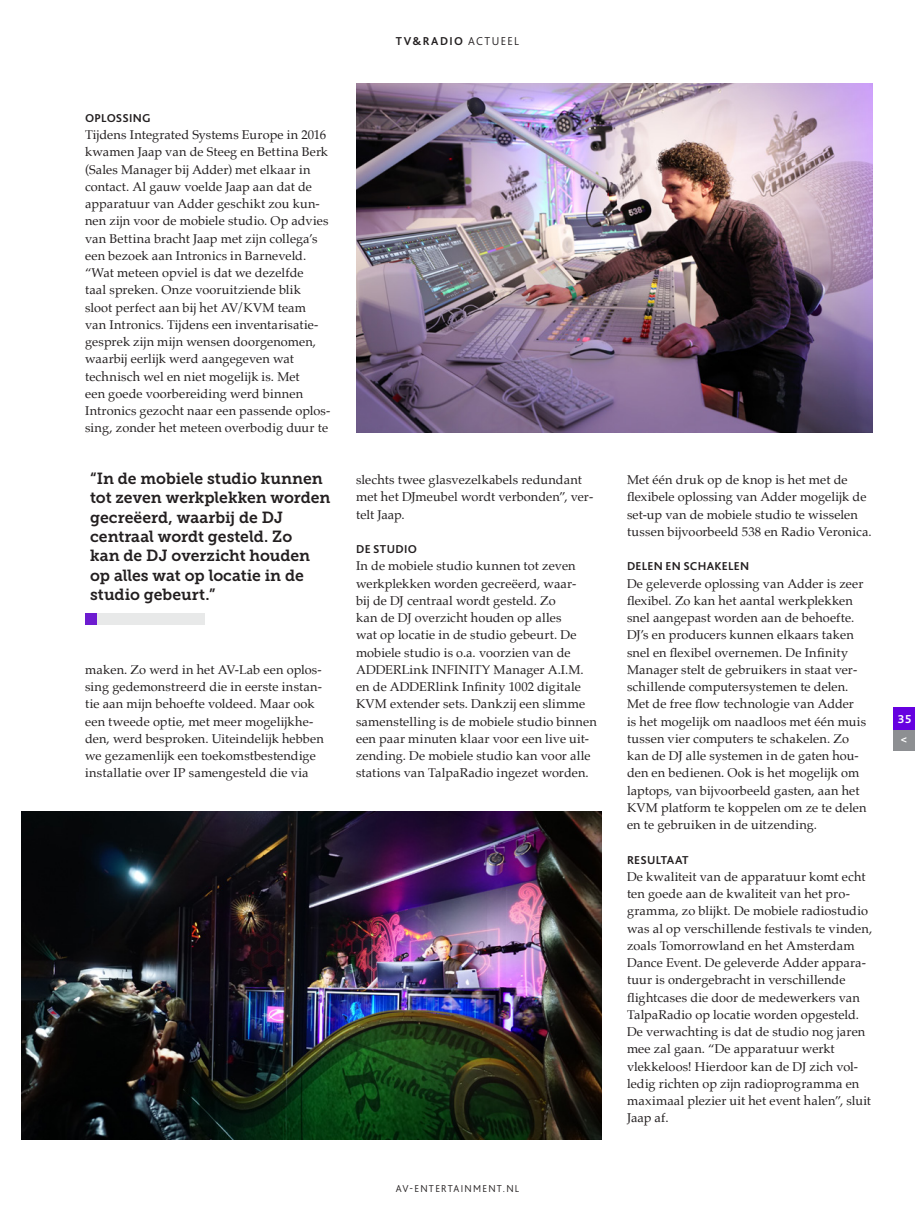
<style>
.page{position:relative;width:915px;height:1212px;background:#fff}
.page>*{position:absolute;margin:0;border:0;box-sizing:border-box;transform-origin:0 0}
.t1{font:16.05px/19.4px "Museo Slab 700";letter-spacing:-.005em;color:#231f20}
.t2{font:12.75px/17.2px "Palatino";letter-spacing:.005em;color:#231f20}
.t3{font:700 12px "Bliss 2";letter-spacing:.02em;color:#231f20}
.t4{font:700 12px/20.7px "Bliss 2";color:#fff}
.t5{font:300 10.5px "Bliss 2";letter-spacing:.125em;color:#231f20}
.s1{font-weight:300}
</style>
<div class="page">
<div style="left:893px;top:728px;width:21px;height:22px;background:#8d8f92"></div>
<div style="left:893px;top:707px;width:21px;height:22px;background:#6600e0"></div>
<img style="left:21px;top:812px;width:580px;height:327px">
<img style="left:356px;top:83px;width:516px;height:349px">
<svg style="left:85px;top:614px;width:119px;height:11px"></svg>
<p class="t3" style="left:395px;top:33px;width:125px">TV&amp;RADIO <span class="s1">ACTUEEL</span></p>
<p class="t3" style="left:85px;top:110px;width:67px">OPLOSSING</p>
<p class="t2" style="left:85px;top:126px;width:247px">Tijdens Integrated Systems Europe in 2016 kwamen Jaap van de Steeg en Bettina Berk (Sales Manager bij Adder) met elkaar in contact. Al gauw voelde Jaap aan dat de apparatuur van Adder geschikt zou kun&shy;nen zijn voor de mobiele studio. Op advies van Bettina bracht Jaap met zijn collega’s een bezoek aan Intronics in Barneveld. “Wat meteen opviel is dat we dezelfde<br>taal spreken. Onze vooruitziende blik sloot perfect aan bij het AV/KVM team van Intronics. Tijdens een inventarisatie&shy;gesprek zijn mijn wensen doorgenomen, waarbij eerlijk werd aangegeven wat technisch wel en niet mogelijk is. Met<br>een goede voorbereiding werd binnen Intronics gezocht naar een passende oplos&shy;sing, zonder het meteen overbodig duur te</p>
<p class="t1" style="left:90px;top:469px;width:242px">“In de mobiele studio kunnen tot zeven werkplekken worden gecreëerd, waarbij de DJ centraal wordt gesteld. Zo<br>kan de DJ overzicht houden op alles wat op locatie in de studio gebeurt.”</p>
<p class="t2" style="left:85px;top:661px;width:240px">maken. Zo werd in het AV-Lab een oplos&shy;sing gedemonstreerd die in eerste instan&shy;tie aan mijn behoefte voldeed. Maar ook een tweede optie, met meer mogelijkhe&shy;den, werd besproken. Uiteindelijk hebben we gezamenlijk een toekomstbestendige installatie over IP samengesteld die via</p>
<p class="t2" style="left:356px;top:471px;width:239px">slechts twee glasvezelkabels redundant met het DJmeubel wordt verbonden”, ver&shy;telt Jaap.</p>
<p class="t3" style="left:356px;top:542px;width:62px">DE STUDIO</p>
<p class="t2" style="left:356px;top:557px;width:242px">In de mobiele studio kunnen tot zeven werkplekken worden gecreëerd, waar-<br>bij de DJ centraal wordt gesteld. Zo<br>kan de DJ overzicht houden op alles<br>wat op locatie in de studio gebeurt. De mobiele studio is o.a. voorzien van de ADDERLink INFINITY Manager A.I.M. en de ADDERlink Infinity 1002 digitale KVM extender sets. Dankzij een slimme samenstelling is de mobiele studio binnen een paar minuten klaar voor een live uit&shy;zending. De mobiele studio kan voor alle stations van TalpaRadio ingezet worden.</p>
<p class="t5" style="left:395px;top:1182px;width:125px">AV-ENTERTAINMENT.NL</p>
<p class="t2" style="left:626px;top:471px;width:246px">Met één druk op de knop is het met de flexibele oplossing van Adder mogelijk de set-up van de mobiele studio te wisselen tussen bijvoorbeeld 538 en Radio Veronica.</p>
<p class="t3" style="left:626px;top:559px;width:124px">DELEN EN SCHAKELEN</p>
<p class="t2" style="left:626px;top:574px;width:241px">De geleverde oplossing van Adder is zeer flexibel. Zo kan het aantal werkplekken snel aangepast worden aan de behoefte.<br>DJ’s en producers kunnen elkaars taken snel en flexibel overnemen. De Infinity Manager stelt de gebruikers in staat ver&shy;schillende computersystemen te delen.<br>Met de free flow technologie van Adder is het mogelijk om naadloos met één muis tussen vier computers te schakelen. Zo kan de DJ alle systemen in de gaten hou&shy;den en bedienen. Ook is het mogelijk om laptops, van bijvoorbeeld gasten, aan het KVM platform te koppelen om ze te delen en te gebruiken in de uitzending.</p>
<p class="t3" style="left:626px;top:852px;width:63px">RESULTAAT</p>
<p class="t2" style="left:626px;top:868px;width:247px">De kwaliteit van de apparatuur komt echt ten goede aan de kwaliteit van het pro&shy;gramma, zo blijkt. De mobiele radiostudio was al op verschillende festivals te vinden, zoals Tomorrowland en het Amsterdam Dance Event. De geleverde Adder appara&shy;tuur is ondergebracht in verschillende flightcases die door de medewerkers van TalpaRadio op locatie worden opgesteld.<br>De verwachting is dat de studio nog jaren mee zal gaan. “De apparatuur werkt vlekkeloos! Hierdoor kan de DJ zich vol&shy;ledig richten op zijn radioprogramma en maximaal plezier uit het event halen”, sluit Jaap af.</p>
<p class="t4" style="left:897px;top:708px;width:15px">35 &lt;</p>
</div>
